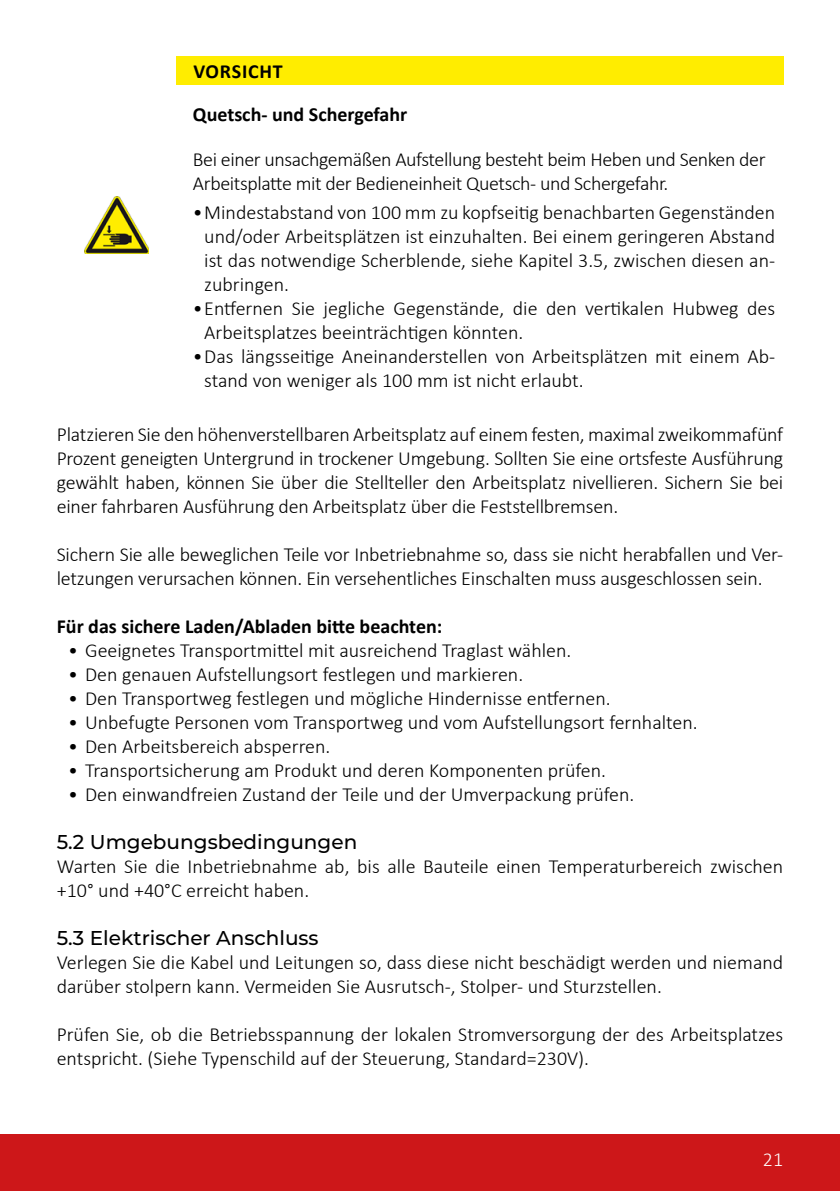
<style>
.page{position:relative;width:840px;height:1191px;background:#fff}
.page>*{position:absolute;margin:0;border:0;box-sizing:border-box;transform-origin:0 0}
.t1{font:300 20px/24px "Calibri";color:#000}
.t2{font:300 20px/24px "Calibri";letter-spacing:-.02em;color:#000}
.t3{font:700 20px/42.6px "Calibri";color:#000}
.t4{font:500 20px "Montserrat";color:#000}
.t5{font:300 20px "Calibri";color:#fff}
</style>
<div class="page">
<div style="left:0;top:1134px;width:839px;height:57px;background:#cd1719"></div>
<div style="left:176px;top:57px;width:606px;height:28px;background:#ffed00"></div>
<img style="left:84px;top:196px;width:64px;height:57px">
<p class="t3" style="left:193px;top:50px;width:216px">VORSICHT<br>Quetsch- und Schergefahr</p>
<p class="t2" style="left:193px;top:147px;width:574px">Bei einer unsachgemäßen Aufstellung besteht beim Heben und Senken der<br>Arbeitsplatte mit der Bedieneinheit Quetsch- und Schergefahr.</p>
<p class="t1" style="left:204px;top:200px;width:572px;text-align:justify;text-indent:-11px">•Mindestabstand von 100 mm zu kopfseitig benachbarten Gegenständen und/oder Arbeitsplätzen ist einzuhalten. Bei einem geringeren Abstand ist das notwendige Scherblende, siehe Kapitel 3.5, zwischen diesen an&shy;zubringen.</p>
<p class="t1" style="left:204px;top:296px;width:572px;text-indent:-11px">•Entfernen Sie jegliche Gegenstände, die den vertikalen Hubweg des<br>Arbeitsplatzes beeinträchtigen könnten.</p>
<p class="t1" style="left:204px;top:344px;width:572px;text-indent:-11px">•Das längsseitige Aneinanderstellen von Arbeitsplätzen mit einem Ab&shy;stand von weniger als 100 mm ist nicht erlaubt.</p>
<p class="t1" style="left:57px;top:422px;width:727px;text-align:justify">Platzieren Sie den höhenverstellbaren Arbeitsplatz auf einem festen, maximal zweikommafünf Prozent geneigten Untergrund in trockener Umgebung. Sollten Sie eine ortsfeste Ausführung gewählt haben, können Sie über die Stellteller den Arbeitsplatz nivellieren. Sichern Sie bei einer fahrbaren Ausführung den Arbeitsplatz über die Feststellbremsen.</p>
<p class="t1" style="left:57px;top:542px;width:727px">Sichern Sie alle beweglichen Teile vor Inbetriebnahme so, dass sie nicht herabfallen und Ver&shy;letzungen verursachen können. Ein versehentliches Einschalten muss ausgeschlossen sein.</p>
<p class="t3" style="left:57px;top:605px;width:387px">Für das sichere Laden/Abladen bitte beachten:</p>
<p class="t1" style="left:68px;top:638px;width:504px">• Geeignetes Transportmittel mit ausreichend Traglast wählen.</p>
<p class="t1" style="left:68px;top:662px;width:456px">• Den genauen Aufstellungsort festlegen und markieren.</p>
<p class="t1" style="left:68px;top:686px;width:544px">• Den Transportweg festlegen und mögliche Hindernisse entfernen.</p>
<p class="t1" style="left:68px;top:710px;width:630px">• Unbefugte Personen vom Transportweg und vom Aufstellungsort fernhalten.</p>
<p class="t1" style="left:68px;top:734px;width:264px">• Den Arbeitsbereich absperren.</p>
<p class="t1" style="left:68px;top:758px;width:539px">• Transportsicherung am Produkt und deren Komponenten prüfen.</p>
<p class="t1" style="left:68px;top:782px;width:567px">• Den einwandfreien Zustand der Teile und der Umverpackung prüfen.</p>
<p class="t4" style="left:57px;top:828px;width:302px">5.2 Umgebungsbedingungen</p>
<p class="t1" style="left:57px;top:854px;width:727px">Warten Sie die Inbetriebnahme ab, bis alle Bauteile einen Temperaturbereich zwischen +10° und +40°C erreicht haben.</p>
<p class="t4" style="left:57px;top:924px;width:263px">5.3 Elektrischer Anschluss</p>
<p class="t1" style="left:57px;top:950px;width:727px">Verlegen Sie die Kabel und Leitungen so, dass diese nicht beschädigt werden und niemand darüber stolpern kann. Vermeiden Sie Ausrutsch-, Stolper- und Sturzstellen.</p>
<p class="t1" style="left:57px;top:1022px;width:727px">Prüfen Sie, ob die Betriebsspannung der lokalen Stromversorgung der des Arbeitsplatzes entspricht. (Siehe Typenschild auf der Steuerung, Standard=230V).</p>
<p class="t5" style="left:762px;top:1147px;width:22px">21</p>
</div>
